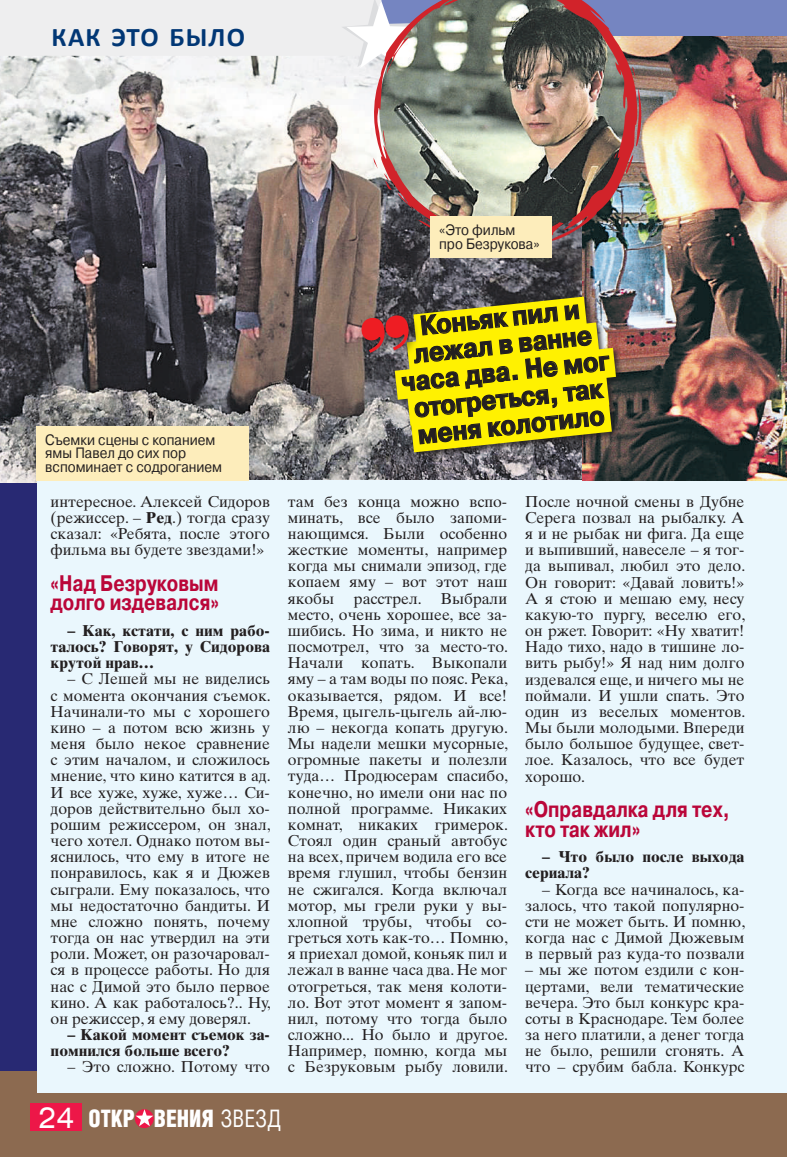
<style>
.page{position:relative;width:787px;height:1157px;background:#282973}
.page>*{position:absolute;margin:0;border:0;box-sizing:border-box;transform-origin:0 0}
.t1{font:700 27px/27px "Pragmatica";color:#231f20;text-align:center;scale:.9 1}
.t2{font:700 27px "Calibri";letter-spacing:.045em;color:#013775}
.t3{font:900 24.15px "Helios Cond";color:#fff;scale:.92 1}
.t4{font:700 22.5px/19.5px "Pragmatica";color:#ba0639;scale:.81 1}
.t5{font:15.75px/16.2px "Times Ten LTCYR";color:#231f20;text-align:justify}
.t6{font:700 15.75px/16.2px "Times Ten LTCYR";color:#231f20}
.t7{font:15px/13.5px "Pragmatica";color:#231f20;scale:.9 1}
.s1{font-weight:700}
.s2{font-family:"Helios Ext";font-weight:400;font-size:28.65px}
.s3{font-weight:400}
</style>
<div class="page">
<div style="left:0;top:1071px;width:787px;height:86px;background:#8c6a50"></div>
<div style="left:641px;top:0;width:146px;height:36px;background:#7585c1"></div>
<div style="left:30px;top:1103px;width:52px;height:28px;background:#ed1748"></div>
<svg style="left:135px;top:1109px;width:19px;height:19px"></svg>
<svg style="left:136px;top:1109px;width:17px;height:17px"></svg>
<img style="left:0;top:250px;width:582px;height:233px">
<div style="left:37px;top:480px;width:750px;height:613px;background:#eaf7fd"></div>
<img style="left:582px;top:36px;width:205px;height:444px">
<div style="left:357px;top:311px;width:62px;height:52px;background:#231f20;opacity:.75"></div>
<img style="left:361px;top:279px;width:285px;height:191px">
<img style="left:0;top:0;width:641px;height:250px">
<div style="left:37px;top:426px;width:212px;height:54px;background:#fdedbb"></div>
<div style="left:430px;top:216px;width:122px;height:41px;background:#fdedbb"></div>
<h1 class="t2" style="left:52px;top:18px;width:195px">Как это было</h1>
<p class="t7" style="left:439px;top:226px;width:113px">«Это фильм про Безрукова»</p>
<p class="t7" style="left:45px;top:435px;width:190px">Съемки сцены с копанием</p>
<p class="t7" style="left:45px;top:449px;width:198px">ямы Павел до сих пор вспоминает с содроганием</p>
<p class="t5" style="left:51px;top:493px;width:221px">интересное. Алексей Сидоров (режиссер. – <span class="s1">Ред</span>.) тогда сразу сказал: «Ребята, после этого фильма вы будете звездами!»</p>
<h3 class="t4" style="left:51px;top:573px;width:209px">«Над Безруковым долго издевался»</h3>
<p class="t6" style="left:51px;top:622px;width:221px;text-align:justify;text-indent:17px">– Как, кстати, с ним рабо&shy;талось? Говорят, у Сидорова крутой нрав…</p>
<p class="t5" style="left:51px;top:671px;width:222px;text-indent:17px">– С Лешей мы не виделись с момента окончания съемок.<br>Начинали-то мы с хорошего кино – а потом всю жизнь у меня было некое сравнение с этим началом, и сложилось мнение, что кино катится в ад.<br>И все хуже, хуже, хуже… Си&shy;доров действительно был хо&shy;рошим режиссером, он знал, чего хотел. Однако потом вы&shy;яснилось, что ему в итоге не понравилось, как я и Дюжев сыграли. Ему показалось, что мы недостаточно бандиты. И мне сложно понять, почему тогда он нас утвердил на эти роли. Может, он разочаровал&shy;ся в процессе работы. Но для нас с Димой это было первое кино. А как работалось?.. Ну, он режиссер, я ему доверял.</p>
<p class="t6" style="left:51px;top:1026px;width:221px;text-indent:17px">– Какой момент съемок за&shy;помнился больше всего?</p>
<p class="t5" style="left:68px;top:1058px;width:204px">– Это сложно. Потому что</p>
<h1 class="t1" style="left:394px;top:315px;width:233px;rotate:-6deg">Коньяк пил и лежал в ванне часа два. Не мог отогреться, так</h1>
<h1 class="t1" style="left:416px;top:421px;width:210px;rotate:-6deg">меня колотило</h1>
<p class="t5" style="left:288px;top:493px;width:221px">там без конца можно вспо&shy;минать, все было запоми&shy;нающимся. Были особенно жесткие моменты, например когда мы снимали эпизод, где копаем яму – вот этот наш якобы</p>
<p class="t5" style="left:288px;top:590px;width:222px;text-indent:66px">расстрел. Выбрали место, очень хорошее, все за&shy;шибись. Но зима, и никто не посмотрел, что за место-то.<br>Начали копать. Выкопали яму – а там воды по пояс. Река, оказывается, рядом. И все!<br>Время, цыгель-цыгель ай-лю&shy;лю – некогда копать другую.<br>Мы надели мешки мусорные, огромные пакеты и полезли туда… Продюсерам спасибо, конечно, но имели они нас по полной программе. Никаких комнат, никаких гримерок.<br>Стоял один сраный автобус на всех, причем водила его все время глушил, чтобы бензин не сжигался. Когда включал мотор, мы грели руки у вы&shy;хлопной трубы, чтобы со&shy;греться хоть как-то… Помню, я приехал домой, коньяк пил и лежал в ванне часа два. Не мог отогреться, так меня колоти&shy;ло. Вот этот момент я запом&shy;нил, потому что тогда было сложно... Но было и другое.<br>Например, помню, когда мы с Безруковым рыбу ловили.</p>
<p class="t5" style="left:525px;top:493px;width:222px">После ночной смены в Дубне Серега позвал на рыбалку. А я и не рыбак ни фига. Да еще и выпивший, навеселе – я тог&shy;да выпивал, любил это дело.<br>Он говорит: «Давай ловить!» А я стою и мешаю ему, несу какую-то пургу, веселю его, он ржет. Говорит: «Ну хватит!<br>Надо тихо, надо в тишине ло&shy;вить рыбу!» Я над ним долго издевался еще, и ничего мы не поймали. И ушли спать. Это один из веселых моментов.<br>Мы были молодыми. Впереди было большое будущее, свет&shy;лое. Казалось, что все будет хорошо.</p>
<h3 class="t4" style="left:525px;top:800px;width:254px">«Оправдалка для тех, кто так жил»</h3>
<p class="t6" style="left:525px;top:848px;width:221px;text-indent:17px">– Что было после выхода сериала?</p>
<p class="t5" style="left:525px;top:881px;width:222px;text-indent:17px">– Когда все начиналось, ка&shy;залось, что такой популярно&shy;сти не может быть. И помню, когда нас с Димой Дюжевым в первый раз куда-то позвали</p>
<p class="t5" style="left:525px;top:961px;width:221px">– мы же потом ездили с кон&shy;цертами, вели тематические вечера. Это был конкурс кра&shy;соты в Краснодаре. Тем более за него платили, а денег тогда не было, решили сгонять. А что – срубим бабла. Конкурс</p>
<h2 class="t3" style="left:38px;top:1104px;width:265px"><span class="s2">24</span> Oткр вения <span class="s3">ЗВЕЗД</span></h2>
</div>
